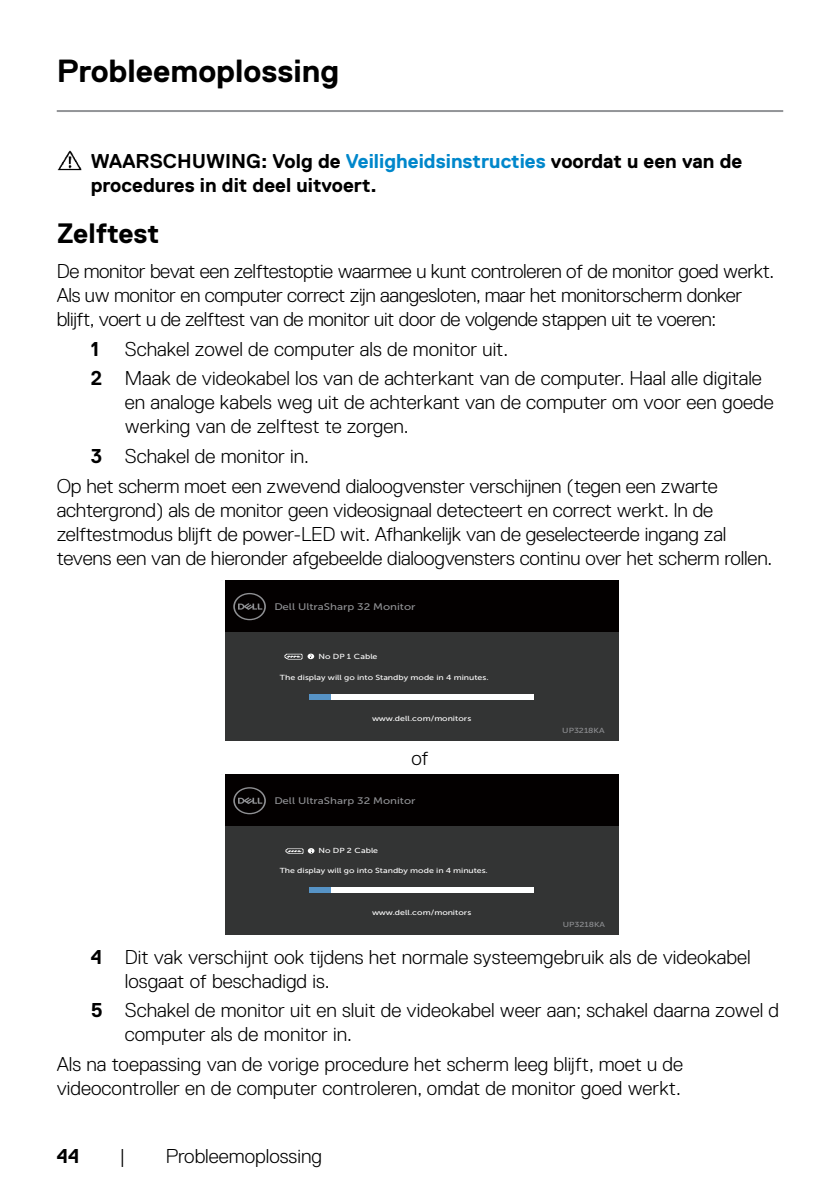
<style>
.page{position:relative;width:840px;height:1191px;background:#fff}
.page>*{position:absolute;margin:0;border:0;box-sizing:border-box;transform-origin:0 0}
.t1{font:700 32px "Dell Replica";color:#000}
.t2{font:700 28px "Dell Replica";color:#000}
.t3{font:300 20px/24px "Dell Replica";letter-spacing:-.01em;color:#000}
.t4{font:700 20px/24px "Dell Replica";color:#000}
.t5{font:9.6px "Museo Sans For Dell 500";color:#8f9093;scale:1.19 1}
.t6{font:9.4px "Museo Sans For Dell 500";color:#8f9093;scale:1.2 1}
.t7{font:7.4px "Museo Sans For Dell 500";color:#fff;scale:1.19 1}
.t8{font:7.4px "Museo Sans For Dell 500";color:#8f9093;scale:1.19 1}
.t9{font:7.2px "Museo Sans For Dell 500";color:#fff;scale:1.2 1}
.t10{font:7.2px "Museo Sans For Dell 500";color:#8f9093;scale:1.2 1}
.s1{color:#0087cb}
.s2{font-weight:700}
</style>
<div class="page">
<hr style="left:57px;top:110px;width:725px;height:2px;background:#939598">
<img style="left:57px;top:150px;width:25px;height:21px">
<div style="left:225px;top:580px;width:393px;height:52px;background:#030000"></div>
<svg style="left:233px;top:593px;width:33px;height:27px"></svg>
<div style="left:225px;top:632px;width:393px;height:109px;background:#333434"></div>
<div style="left:309px;top:694px;width:224px;height:5px;background:#fff"></div>
<div style="left:309px;top:694px;width:22px;height:5px;background:#5693c6"></div>
<svg style="left:307px;top:653px;width:7px;height:6px"></svg>
<img style="left:284px;top:653px;width:18px;height:7px">
<div style="left:225px;top:774px;width:393px;height:52px;background:#030000"></div>
<svg style="left:233px;top:787px;width:33px;height:27px"></svg>
<div style="left:225px;top:826px;width:393px;height:108px;background:#333434"></div>
<div style="left:309px;top:887px;width:224px;height:6px;background:#fff"></div>
<div style="left:309px;top:887px;width:22px;height:6px;background:#5693c6"></div>
<svg style="left:307px;top:848px;width:7px;height:5px"></svg>
<img style="left:285px;top:848px;width:18px;height:6px">
<h1 class="t1" style="left:57px;top:53px;width:284px">Probleemoplossing</h1>
<p class="t4" style="left:91px;top:149px;width:652px">WAARSCHUWING: Volg de <span class="s1">Veiligheidsinstructies</span> voordat u een van de procedures in dit deel uitvoert.</p>
<h2 class="t2" style="left:57px;top:217px;width:104px">Zelftest</h2>
<p class="t3" style="left:57px;top:259px;width:718px">De monitor bevat een zelftestoptie waarmee u kunt controleren of de monitor goed werkt.<br>Als uw monitor en computer correct zijn aangesloten, maar het monitorscherm donker blijft, voert u de zelftest van de monitor uit door de volgende stappen uit te voeren:</p>
<p class="t4" style="left:91px;top:337px;width:10px">1</p>
<p class="t3" style="left:91px;top:334px;width:672px;line-height:29.6px;text-indent:34px">Schakel zowel de computer als de monitor uit.<br><span class="s2">2</span> Maak de videokabel los van de achterkant van de computer. Haal alle digitale</p>
<p class="t3" style="left:125px;top:390px;width:650px">en analoge kabels weg uit de achterkant van de computer om voor een goede werking van de zelftest te zorgen.</p>
<p class="t3" style="left:57px;top:441px;width:662px;line-height:29.6px;text-indent:34px"><span class="s2">3</span> Schakel de monitor in.<br>Op het scherm moet een zwevend dialoogvenster verschijnen (tegen een zwarte</p>
<p class="t3" style="left:57px;top:498px;width:716px">achtergrond) als de monitor geen videosignaal detecteert en correct werkt. In de zelftestmodus blijft de power-LED wit. Afhankelijk van de geselecteerde ingang zal tevens een van de hieronder afgebeelde dialoogvensters continu over het scherm rollen.</p>
<p class="t5" style="left:274px;top:601px;width:120px">Dell UltraSharp 32 Monitor</p>
<p class="t7" style="left:318px;top:652px;width:51px">No DP 1 Cable</p>
<p class="t7" style="left:280px;top:673px;width:177px">The display will go into Standby mode in 4 minutes.</p>
<p class="t7" style="left:372px;top:714px;width:85px">www.dell.com/monitors</p>
<p class="t3" style="left:411px;top:746px;width:19px">of</p>
<p class="t6" style="left:274px;top:795px;width:119px">Dell UltraSharp 32 Monitor</p>
<p class="t9" style="left:318px;top:846px;width:51px">No DP 2 Cable</p>
<p class="t9" style="left:280px;top:867px;width:175px">The display will go into Standby mode in 4 minutes.</p>
<p class="t9" style="left:372px;top:908px;width:84px">www.dell.com/monitors</p>
<p class="t8" style="left:562px;top:726px;width:37px">UP3218KA</p>
<p class="t10" style="left:562px;top:920px;width:37px">UP3218KA</p>
<p class="t3" style="left:125px;top:945px;width:627px;text-indent:-34px"><span class="s2">4</span> Dit vak verschijnt ook tijdens het normale systeemgebruik als de videokabel losgaat of beschadigd is.</p>
<p class="t3" style="left:125px;top:998px;width:655px;text-indent:-34px"><span class="s2">5</span> Schakel de monitor uit en sluit de videokabel weer aan; schakel daarna zowel d computer als de monitor in.</p>
<p class="t3" style="left:57px;top:1052px;width:627px">Als na toepassing van de vorige procedure het scherm leeg blijft, moet u de videocontroller en de computer controleren, omdat de monitor goed werkt.</p>
<p class="t4" style="left:57px;top:1143px;width:24px">44</p>
<p class="t3" style="left:119px;top:1143px;width:7px">|</p>
<p class="t3" style="left:165px;top:1143px;width:158px">Probleemoplossing</p>
</div>
